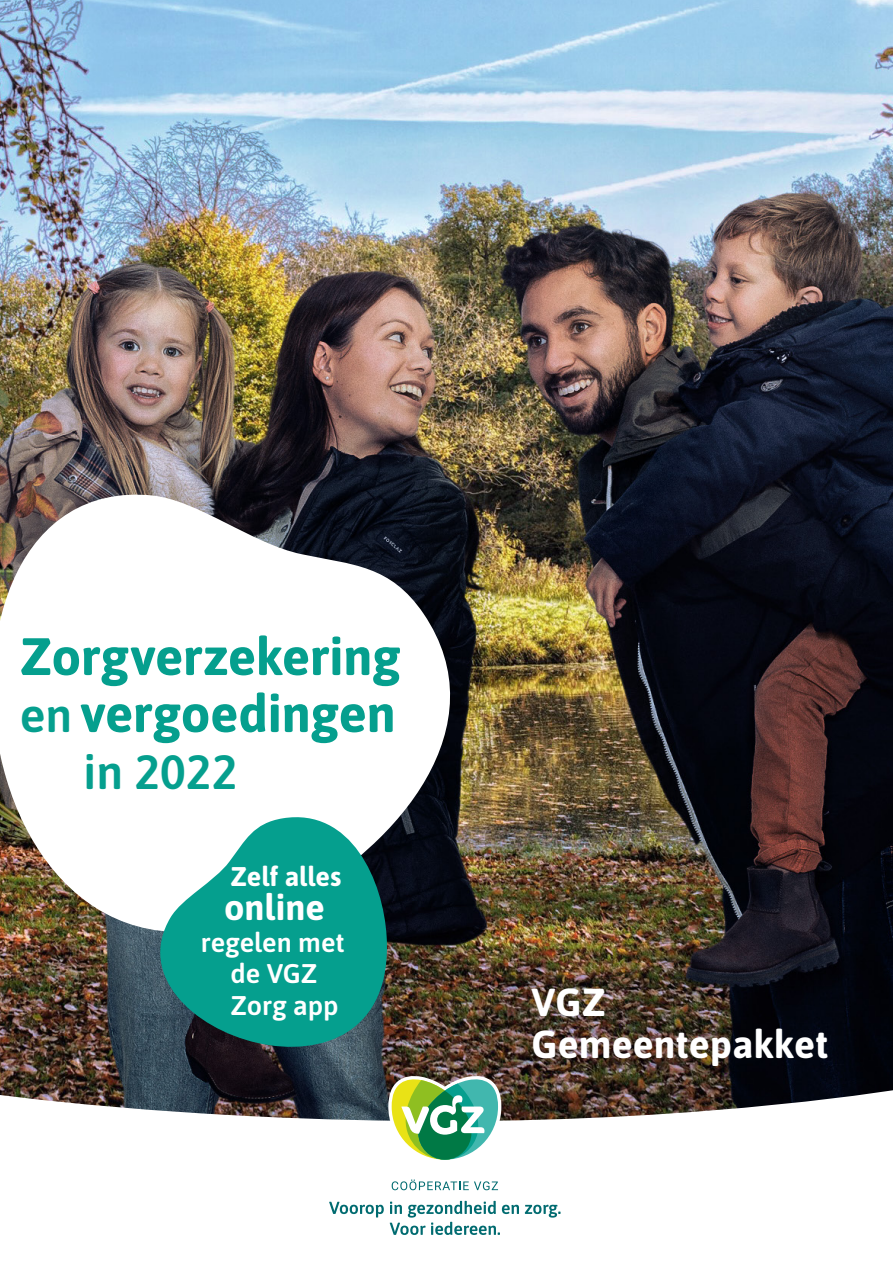
<style>
.page{position:relative;width:893px;height:1263px;background:#fff}
.page>*{position:absolute;margin:0;border:0;box-sizing:border-box;transform-origin:0 0}
.t1{font:700 52.5px/57px "Asap";letter-spacing:-.005em;color:#059f8e}
.t2{font:600 48px "Asap";color:#059f8e}
.t3{font:700 39px/42px "Asap";color:#fff}
.t4{font:700 36px "Asap";color:#fff}
.t5{font:600 27px/31.5px "Asap";letter-spacing:-.005em;color:#fff}
.t6{font:700 27px "Asap";color:#fff}
.s1{font-weight:600;font-size:48px}
</style>
<div class="page">
<img style="left:0;top:0;width:893px;height:1088px">
<svg style="left:0;top:1088px;width:893px;height:136px"></svg>
<svg style="left:388px;top:1076px;width:113px;height:87px"></svg>
<svg style="left:392px;top:1179px;width:106px;height:11px"></svg>
<svg style="left:329px;top:1202px;width:55px;height:15px"></svg>
<svg style="left:525px;top:1205px;width:36px;height:12px"></svg>
<svg style="left:390px;top:1201px;width:129px;height:34px"></svg>
<img style="left:0;top:469px;width:500px;height:611px">
<svg style="left:102px;top:807px;width:296px;height:323px"></svg>
<p class="t1" style="left:20px;top:626px;width:382px">Zorgverzekering <span class="s1">en</span> vergoedingen</p>
<p class="t2" style="left:84px;top:738px;width:155px">in 2022</p>
<p class="t6" style="left:231px;top:857px;width:112px">Zelf alles</p>
<p class="t4" style="left:224px;top:882px;width:102px">online</p>
<p class="t5" style="left:231px;top:925px;width:116px;text-indent:-30px">regelen met de VGZ<br>Zorg app</p>
<p class="t3" style="left:531px;top:979px;width:299px">VGZ<br>Gemeentepakket</p>
</div>
